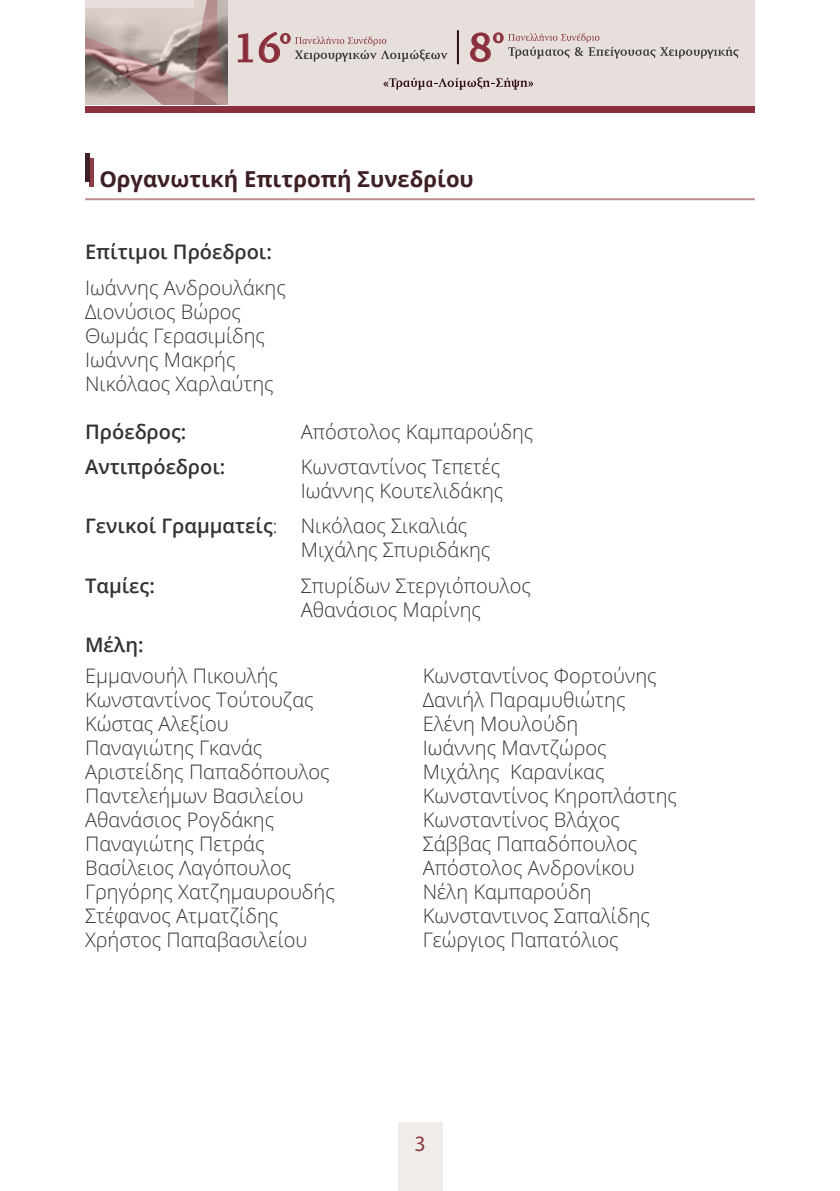
<style>
.page{position:relative;width:840px;height:1191px;background:#fff}
.page>*{position:absolute;margin:0;border:0;box-sizing:border-box;transform-origin:0 0}
.t1{font:41.2px "PF Diplomat Med";color:#8a2f3b}
.t2{font:41.2px "PF Diplomat S Caps Os F Med";color:#8a2f3b}
.t3{font:700 22px "Open Sans";color:#3e1f23}
.t4{font:22px "Myriad Pro";color:#8d3c48}
.t5{font:300 20px/24px "Open Sans";color:#323232}
.t6{font:600 20px "Open Sans";color:#323232}
.t7{font:19.6px "PF Diplomat Med";color:#8a2f3b}
.t8{font:700 12.6px "PF Diplomat";color:#300d11}
.s1{font-weight:600}
</style>
<div class="page">
<div style="left:397px;top:1123px;width:45px;height:68px;background:#f0ece9"></div>
<div style="left:85px;top:0;width:669px;height:108px;background:#e7dfdc"></div>
<svg style="left:389px;top:77px;width:144px;height:13px"></svg>
<svg style="left:194px;top:0;width:34px;height:7px"></svg>
<img style="left:85px;top:7px;width:143px;height:99px">
<div style="left:85px;top:106px;width:669px;height:7px;background:#8a2f3b"></div>
<svg style="left:238px;top:33px;width:15px;height:29px"></svg>
<svg style="left:259px;top:32px;width:188px;height:31px"></svg>
<svg style="left:470px;top:32px;width:268px;height:30px"></svg>
<hr style="left:456px;top:30px;width:2px;height:34px;background:#300d11">
<hr style="left:85px;top:198px;width:669px;height:2px;background:#bd8f8d">
<div style="left:89px;top:158px;width:5px;height:29px;background:#8d3c48"></div>
<div style="left:85px;top:153px;width:5px;height:28px;background:#3e1f23"></div>
<h1 class="t1" style="left:232px;top:26px;width:50px">16</h1>
<p class="t7" style="left:280px;top:26px;width:13px">o</p>
<h1 class="t2" style="left:468px;top:25px;width:26px">8</h1>
<p class="t7" style="left:492px;top:26px;width:13px">o</p>
<p class="t8" style="left:383px;top:76px;width:7px">«</p>
<p class="t3" style="left:99px;top:163px;width:376px">Οργανωτική Επιτροπή Συνεδρίου</p>
<p class="t6" style="left:85px;top:238px;width:188px">Επίτιμοι Πρόεδροι:</p>
<p class="t5" style="left:85px;top:275px;width:202px">Ιωάννης Ανδρουλάκης<br>Διονύσιος Βώρος<br>Θωμάς Γερασιμίδης<br>Ιωάννης Μακρής<br>Νικόλαος Χαρλαύτης</p>
<p class="t6" style="left:85px;top:417px;width:103px">Πρόεδρος:</p>
<p class="t5" style="left:300px;top:419px;width:234px">Απόστολος Καμπαρούδης</p>
<p class="t6" style="left:85px;top:453px;width:142px">Αντιπρόεδροι:</p>
<p class="t5" style="left:300px;top:454px;width:204px">Κωνσταντίνος Τεπετές<br>Ιωάννης Κουτελιδάκης</p>
<p class="t5" style="left:300px;top:513px;width:191px;text-indent:-215px"><span class="s1">Γενικοί Γραμματείς</span>: Νικόλαος Σικαλιάς<br>Μιχάλης Σπυριδάκης</p>
<p class="t6" style="left:85px;top:571px;width:71px">Ταμίες:</p>
<p class="t5" style="left:300px;top:573px;width:232px">Σπυρίδων Στεργιόπουλος<br>Αθανάσιος Μαρίνης</p>
<p class="t6" style="left:85px;top:631px;width:60px">Μέλη:</p>
<p class="t5" style="left:85px;top:663px;width:251px">Εμμανουήλ Πικουλής<br>Κωνσταντίνος Τούτουζας<br>Κώστας Αλεξίου<br>Παναγιώτης Γκανάς<br>Αριστείδης Παπαδόπουλος<br>Παντελεήμων Βασιλείου<br>Aθανάσιος Ρογδάκης<br>Παναγιώτης Πετράς<br>Βασίλειος Λαγόπουλος<br>Γρηγόρης Χατζημαυρουδής<br>Στέφανος Ατματζίδης<br>Χρήστος Παπαβασιλείου</p>
<p class="t5" style="left:422px;top:663px;width:255px">Κωνσταντίνος Φορτούνης<br>Δανιήλ Παραμυθιώτης<br>Ελένη Μουλούδη<br>Ιωάννης Μαντζώρος<br>Μιχάλης Καρανίκας<br>Κωνσταντίνος Κηροπλάστης<br>Κωνσταντίνος Βλάχος<br>Σάββας Παπαδόπουλος<br>Απόστολος Ανδρονίκου<br>Νέλη Καμπαρούδη<br>Κωνσταντινος Σαπαλίδης<br>Γεώργιος Παπατόλιος</p>
<p class="t4" style="left:414px;top:1129px;width:13px">3</p>
</div>
